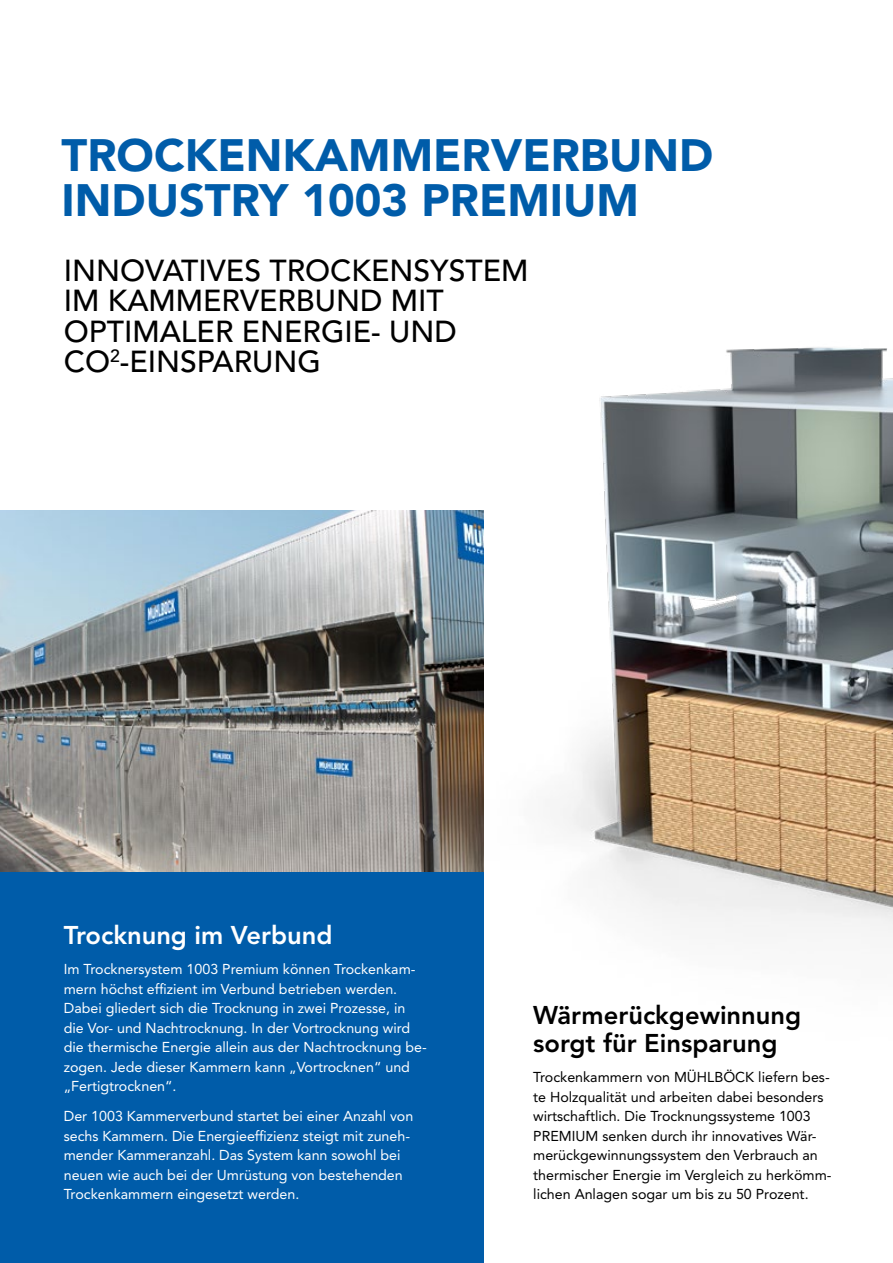
<style>
.page{position:relative;width:893px;height:1263px;background:#fff}
.page>*{position:absolute;margin:0;border:0;box-sizing:border-box;transform-origin:0 0}
.t1{font:900 45px "Avenir LT Std";color:#005ca9}
.t2{font:500 30.15px/30.2px "Avenir LT Std";color:#000}
.t3{font:800 25.5px/28.5px "Avenir LT Std";color:#000}
.t4{font:800 25.5px "Avenir LT Std";color:#fff}
.t5{font:14.25px/19.5px "Avenir LT Std";color:#fff}
.t6{font:14.25px/19.5px "Avenir LT Std";color:#000}
</style>
<div class="page">
<div style="left:0;top:801px;width:484px;height:462px;background:#005ca9"></div>
<img style="left:0;top:510px;width:95px;height:362px">
<img style="left:95px;top:347px;width:798px;height:586px">
<h1 class="t1" style="left:62px;top:128px;width:653px">TROCKENKAMMERVERBUND</h1>
<h1 class="t1" style="left:62px;top:173px;width:579px">INDUSTRY 1003 PREMIUM</h1>
<h2 class="t2" style="left:64px;top:257px;width:466px">INNOVATIVES TROCKENSYSTEM<br>IM KAMMERVERBUND MIT<br>OPTIMALER ENERGIE- UND<br>CO<sup>2</sup>-EINSPARUNG</h2>
<h3 class="t4" style="left:64px;top:920px;width:270px">Trocknung im Verbund</h3>
<p class="t5" style="left:64px;top:959px;width:365px">Im Trocknersystem 1003 Premium können Trockenkam&shy;mern höchst effizient im Verbund betrieben werden.<br>Dabei gliedert sich die Trocknung in zwei Prozesse, in die Vor- und Nachtrocknung. In der Vortrocknung wird die thermische Energie allein aus der Nachtrocknung be&shy;zogen. Jede dieser Kammern kann „Vortrocknen“ und „Fertigtrocknen“.</p>
<p class="t5" style="left:64px;top:1106px;width:351px">Der 1003 Kammerverbund startet bei einer Anzahl von sechs Kammern. Die Energieeffizienz steigt mit zuneh&shy;mender Kammeranzahl. Das System kann sowohl bei neuen wie auch bei der Umrüstung von bestehenden Trockenkammern eingesetzt werden.</p>
<h3 class="t3" style="left:533px;top:1000px;width:269px">Wärmerückgewinnung sorgt für Einsparung</h3>
<p class="t6" style="left:533px;top:1067px;width:300px">Trockenkammern von MÜHLBÖCK liefern bes&shy;te Holzqualität und arbeiten dabei besonders wirtschaftlich. Die Trocknungssysteme 1003<br>PREMIUM senken durch ihr innovatives Wär&shy;merückgewinnungssystem den Verbrauch an thermischer Energie im Vergleich zu herkömm&shy;lichen Anlagen sogar um bis zu 50 Prozent.</p>
</div>
